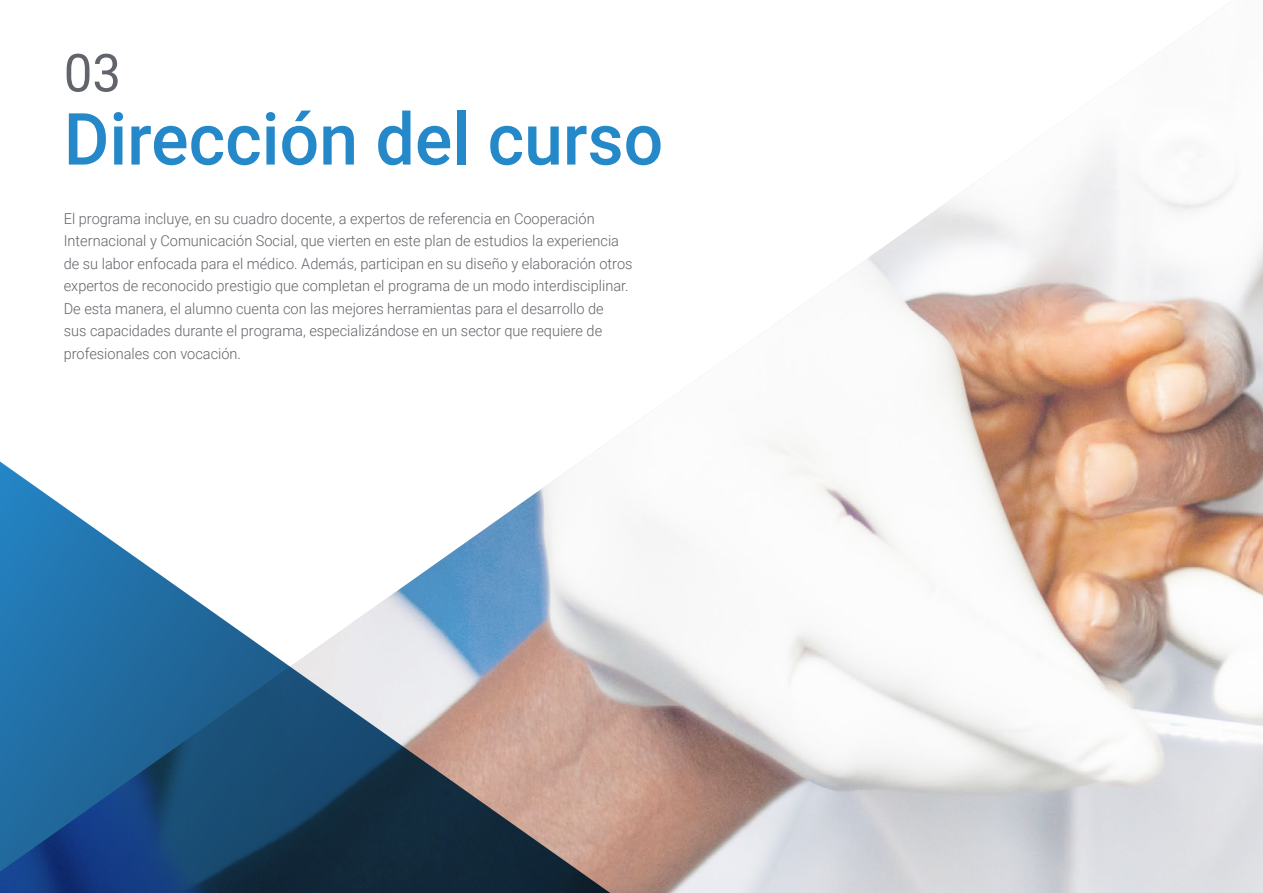
<style>
.page{position:relative;width:1263px;height:893px;background:#fff}
.page>*{position:absolute;margin:0;border:0;box-sizing:border-box;transform-origin:0 0}
.t1{font:500 72px "Roboto";color:#2488c9}
.t2{font:52.5px "Roboto";color:#61646a}
.t3{font:300 15px/22.5px "Roboto";color:#61646a}
</style>
<div class="page">
<img style="left:611px;top:19px;width:652px;height:874px">
<svg style="left:0;top:446px;width:640px;height:447px"></svg>
<h2 class="t2" style="left:64px;top:36px;width:59px">03</h2>
<h1 class="t1" style="left:64px;top:89px;width:601px">Dirección del curso</h1>
<p class="t3" style="left:64px;top:207px;width:570px">El programa incluye, en su cuadro docente, a expertos de referencia en Cooperación Internacional y Comunicación Social, que vierten en este plan de estudios la experiencia de su labor enfocada para el médico. Además, participan en su diseño y elaboración otros expertos de reconocido prestigio que completan el programa de un modo interdisciplinar.<br>De esta manera, el alumno cuenta con las mejores herramientas para el desarrollo de<br>sus capacidades durante el programa, especializándose en un sector que requiere de profesionales con vocación.</p>
</div>
